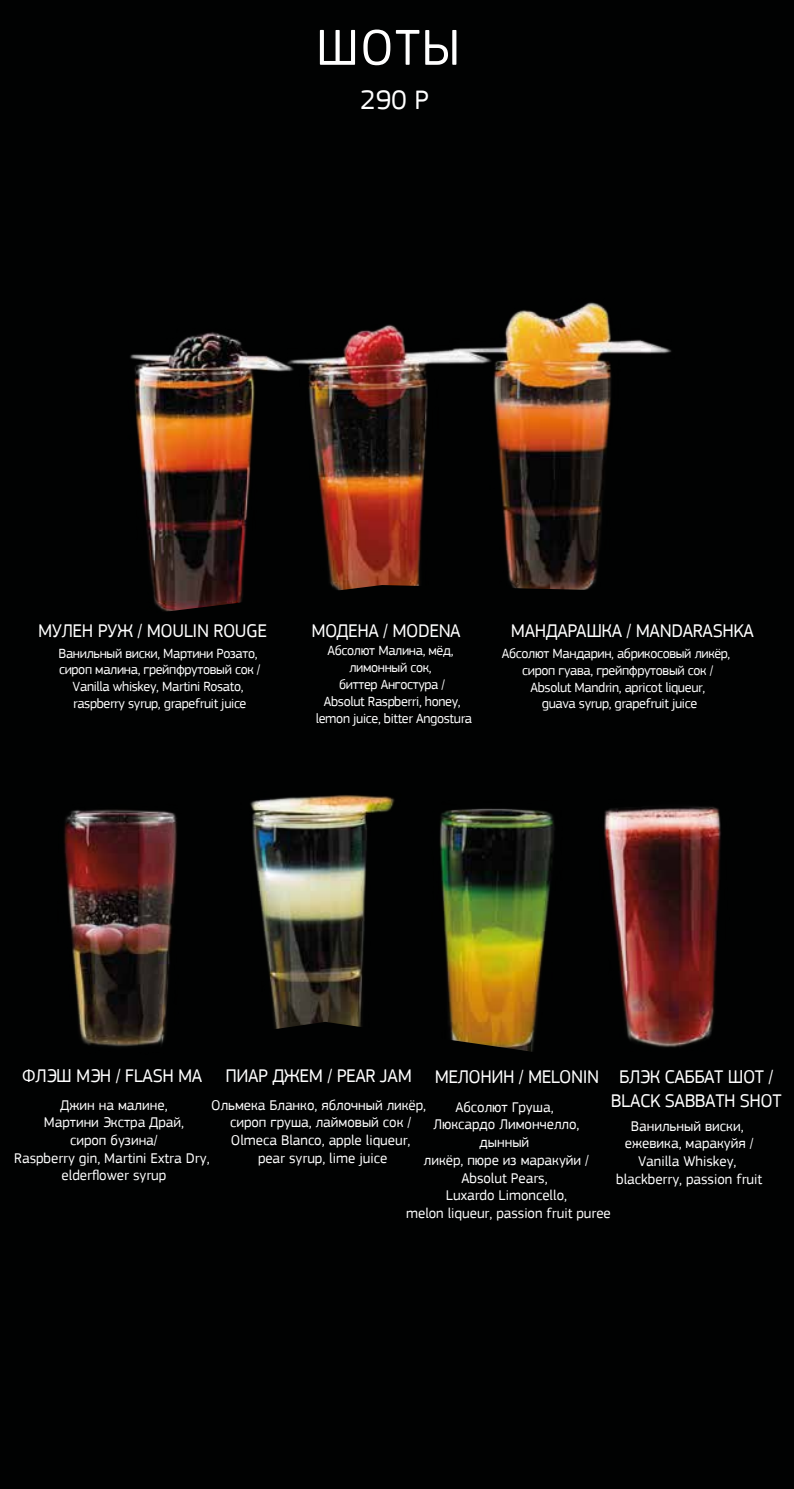
<style>
.page{position:relative;width:794px;height:1489px;background:#fff}
.page>*{position:absolute;margin:0;border:0;box-sizing:border-box;transform-origin:0 0}
.t1{font:52.5px "PF Square Sans Pro";color:#fff}
.t2{font:28px "PF Square Sans Pro";color:#fff}
.t3{font:19.25px/23.1px "PF Square Sans Pro";letter-spacing:-.025em;color:#fff;text-align:center}
.t4{font:14.7px/17.7px "PF Square Sans Pro";color:#fff;text-align:center}
.t5{font:14px/16.8px "PF Square Sans Pro";letter-spacing:-.025em;color:#fff;text-align:center}
</style>
<div class="page">
<div style="left:0;top:0;width:794px;height:1488px;background:#010202"></div>
<img style="left:130px;top:302px;width:542px;height:310px">
<img style="left:250px;top:795px;width:305px;height:257px">
<img style="left:64px;top:809px;width:113px;height:238px">
<img style="left:604px;top:806px;width:117px;height:242px">
<h1 class="t1" style="left:316px;top:25px;width:146px">ШОТЫ</h1>
<h2 class="t2" style="left:360px;top:88px;width:70px">290 Р</h2>
<h3 class="t3" style="left:38px;top:620px;width:230px">МУЛЕН РУЖ / MOULIN ROUGE</h3>
<p class="t5" style="left:59px;top:645px;width:203px">Ванильный виски, Мартини Розато, сироп малина, грейпфрутовый сок / Vanilla whiskey, Martini Rosato, raspberry syrup, grapefruit juice</p>
<p class="t5" style="left:316px;top:643px;width:158px">Абсолют Малина, мёд, лимонный сок,<br>биттер Ангостура /<br>Absolut Raspberri, honey, lemon juice, bitter Angostura</p>
<p class="t5" style="left:502px;top:646px;width:230px">Абсолют Мандарин, абрикосовый ликёр, сироп гуава, грейпфрутовый сок / Absolut Mandrin, apricot liqueur,<br>guava syrup, grapefruit juice</p>
<h3 class="t3" style="left:311px;top:620px;width:151px">МОДЕНА / MODENA</h3>
<h3 class="t3" style="left:511px;top:620px;width:244px">МАНДАРАШКА / MANDARASHKA</h3>
<h3 class="t3" style="left:22px;top:1065px;width:182px">ФЛЭШ МЭН / FLASH MA</h3>
<h3 class="t3" style="left:225px;top:1065px;width:375px">ПИАР ДЖЕМ / PEAR JAM МЕЛОНИН / MELONIN</h3>
<p class="t4" style="left:211px;top:1096px;width:216px">Ольмека Бланко, яблочный ликёр, сироп груша, лаймовый сок /<br>Olmeca Blanco, apple liqueur,<br>pear syrup, lime juice</p>
<h3 class="t3" style="left:611px;top:1067px;width:172px">БЛЭК САББАТ ШОТ /<br>BLACK SABBATH SHOT</h3>
<p class="t4" style="left:616px;top:1118px;width:148px">Ванильный виски, ежевика, маракуйя /<br>Vanilla Whiskey, blackberry, passion fruit</p>
<p class="t4" style="left:14px;top:1096px;width:197px">Джин на малине,<br>Мартини Экстра Драй,<br>сироп бузина/<br>Raspberry gin, Martini Extra Dry, elderflower syrup</p>
<p class="t4" style="left:406px;top:1099px;width:206px">Абсолют Груша,<br>Люксардо Лимончелло,<br>дынный<br>ликёр, пюре из маракуйи /<br>Absolut Pears,<br>Luxardo Limoncello,<br>melon liqueur, passion fruit puree</p>
</div>
